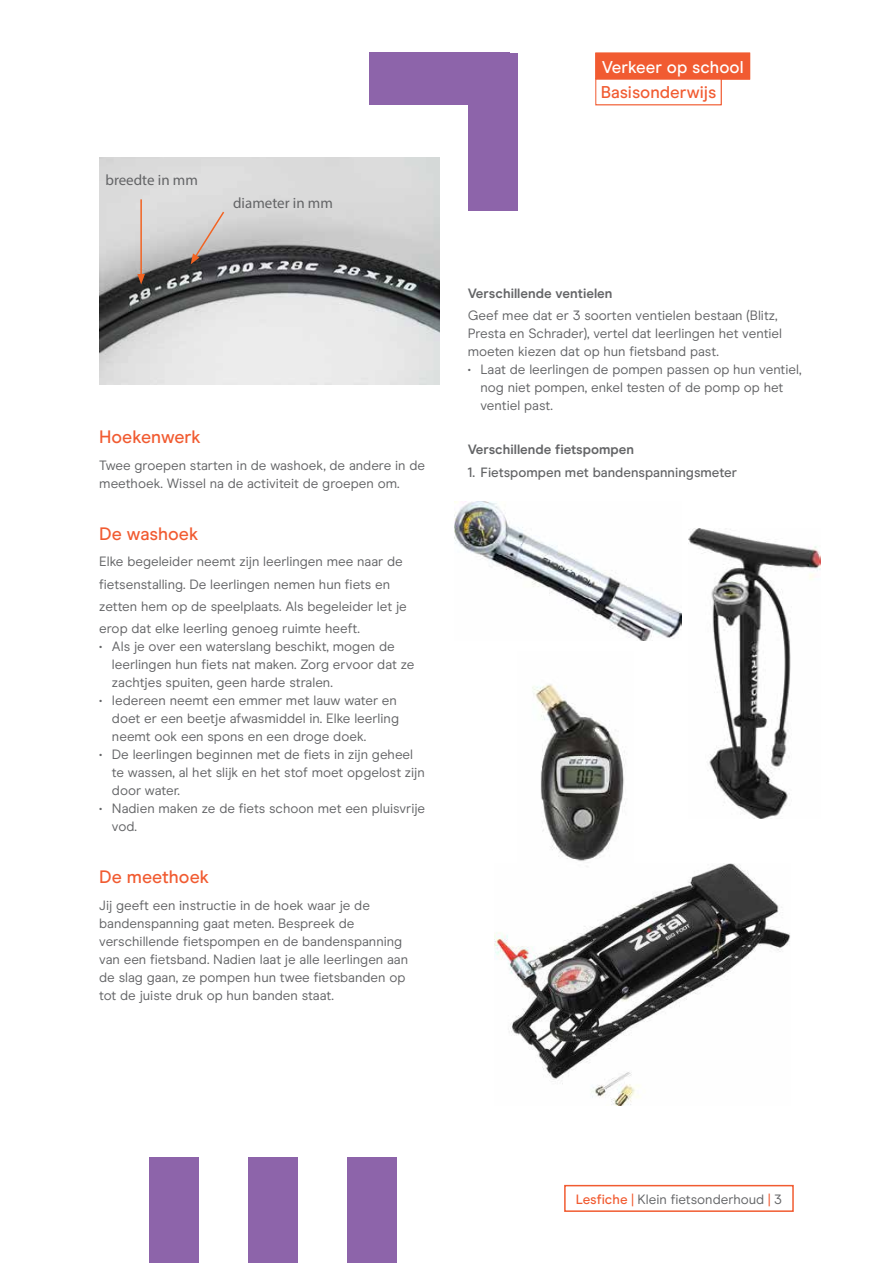
<style>
.page{position:relative;width:893px;height:1263px;background:#fff}
.page>*{position:absolute;margin:0;border:0;box-sizing:border-box;transform-origin:0 0}
.t1{font:500 18px "Modern Era";color:#f15b31}
.t2{font:500 17.1px "Modern Era";color:#fff}
.t3{font:500 17.1px "Modern Era";color:#f15b31}
.t4{font:15px "Myriad Pro";color:#636466}
.t5{font:13.5px/18px "Modern Era";color:#636466}
.t6{font:700 13.5px "Modern Era";color:#636466}
.t7{font:500 13.5px "Modern Era";color:#636466}
.s1{font-weight:500;color:#f15b31}
.s2{color:#f15b31}
</style>
<div class="page">
<div style="left:469px;top:53px;width:49px;height:157px;background:#8d64aa"></div>
<div style="left:369px;top:53px;width:140px;height:52px;background:#8d64aa"></div>
<div style="left:564px;top:1185px;width:230px;height:27px;border:2px solid #f15b31"></div>
<div style="left:595px;top:78px;width:127px;height:27px;border:1px solid #f15b31"></div>
<div style="left:596px;top:53px;width:154px;height:26px;background:#f15b31"></div>
<div style="left:595px;top:53px;width:155px;height:27px;border:1px solid #f15b31"></div>
<div style="left:347px;top:1158px;width:50px;height:105px;background:#8d64aa"></div>
<div style="left:248px;top:1158px;width:50px;height:105px;background:#8d64aa"></div>
<div style="left:149px;top:1158px;width:49px;height:105px;background:#8d64aa"></div>
<img style="left:689px;top:529px;width:132px;height:289px">
<img style="left:455px;top:501px;width:227px;height:139px">
<img style="left:494px;top:864px;width:296px;height:241px">
<img style="left:517px;top:684px;width:117px;height:186px">
<img style="left:99px;top:158px;width:340px;height:226px">
<svg style="left:191px;top:210px;width:35px;height:54px;background:#b4aba8"></svg>
<hr style="left:140px;top:199px;width:2px;height:77px;background:#f26322">
<svg style="left:137px;top:274px;width:8px;height:10px"></svg>
<p class="t4" style="left:105px;top:171px;width:94px">breedte in mm</p>
<p class="t4" style="left:233px;top:194px;width:101px">diameter in mm</p>
<h1 class="t1" style="left:99px;top:427px;width:103px">Hoekenwerk</h1>
<p class="t5" style="left:99px;top:456px;width:327px">Twee groepen starten in de washoek, de andere in de meethoek. Wissel na de activiteit de groepen om.</p>
<h1 class="t1" style="left:99px;top:523px;width:101px">De washoek</h1>
<p class="t5" style="left:99px;top:551px;width:309px;line-height:22.2px">Elke begeleider neemt zijn leerlingen mee naar de fietsenstalling. De leerlingen nemen hun fiets en zetten hem op de speelplaats. Als begeleider let je erop dat elke leerling genoeg ruimte heeft.</p>
<p class="t5" style="left:112px;top:637px;width:304px;text-indent:-13px">• Als je over een waterslang beschikt, mogen de leerlingen hun fiets nat maken. Zorg ervoor dat ze zachtjes spuiten, geen harde stralen.</p>
<p class="t5" style="left:112px;top:691px;width:289px;text-indent:-13px">• Iedereen neemt een emmer met lauw water en doet er een beetje afwasmiddel in. Elke leerling neemt ook een spons en een droge doek.</p>
<p class="t5" style="left:112px;top:745px;width:314px;text-indent:-13px">• De leerlingen beginnen met de fiets in zijn geheel te wassen, al het slijk en het stof moet opgelost zijn door water.</p>
<p class="t5" style="left:112px;top:799px;width:315px;text-indent:-13px">• Nadien maken ze de fiets schoon met een pluisvrije vod.</p>
<h1 class="t1" style="left:99px;top:866px;width:111px">De meethoek</h1>
<p class="t5" style="left:99px;top:896px;width:310px">Jij geeft een instructie in de hoek waar je de bandenspanning gaat meten. Bespreek de verschillende fietspompen en de bandenspanning van een fietsband. Nadien laat je alle leerlingen aan de slag gaan, ze pompen hun twee fietsbanden op tot de juiste druk op hun banden staat.</p>
<p class="t2" style="left:602px;top:57px;width:143px">Verkeer op school</p>
<p class="t3" style="left:601px;top:83px;width:117px">Basisonderwijs</p>
<p class="t6" style="left:468px;top:285px;width:146px">Verschillende ventielen</p>
<p class="t5" style="left:468px;top:306px;width:316px">Geef mee dat er 3 soorten ventielen bestaan (Blitz,<br>Presta en Schrader), vertel dat leerlingen het ventiel moeten kiezen dat op hun fietsband past.</p>
<p class="t5" style="left:480px;top:360px;width:323px;text-indent:-13px">• Laat de leerlingen de pompen passen op hun ventiel, nog niet pompen, enkel testen of de pomp op het ventiel past.</p>
<p class="t6" style="left:468px;top:442px;width:168px">Verschillende fietspompen</p>
<p class="t7" style="left:468px;top:464px;width:271px">1. Fietspompen met bandenspanningsmeter</p>
<p class="t5" style="left:576px;top:1190px;width:208px"><span class="s1">Lesfiche</span> <span class="s2">|</span> Klein fietsonderhoud <span class="s2">|</span> 3</p>
</div>
